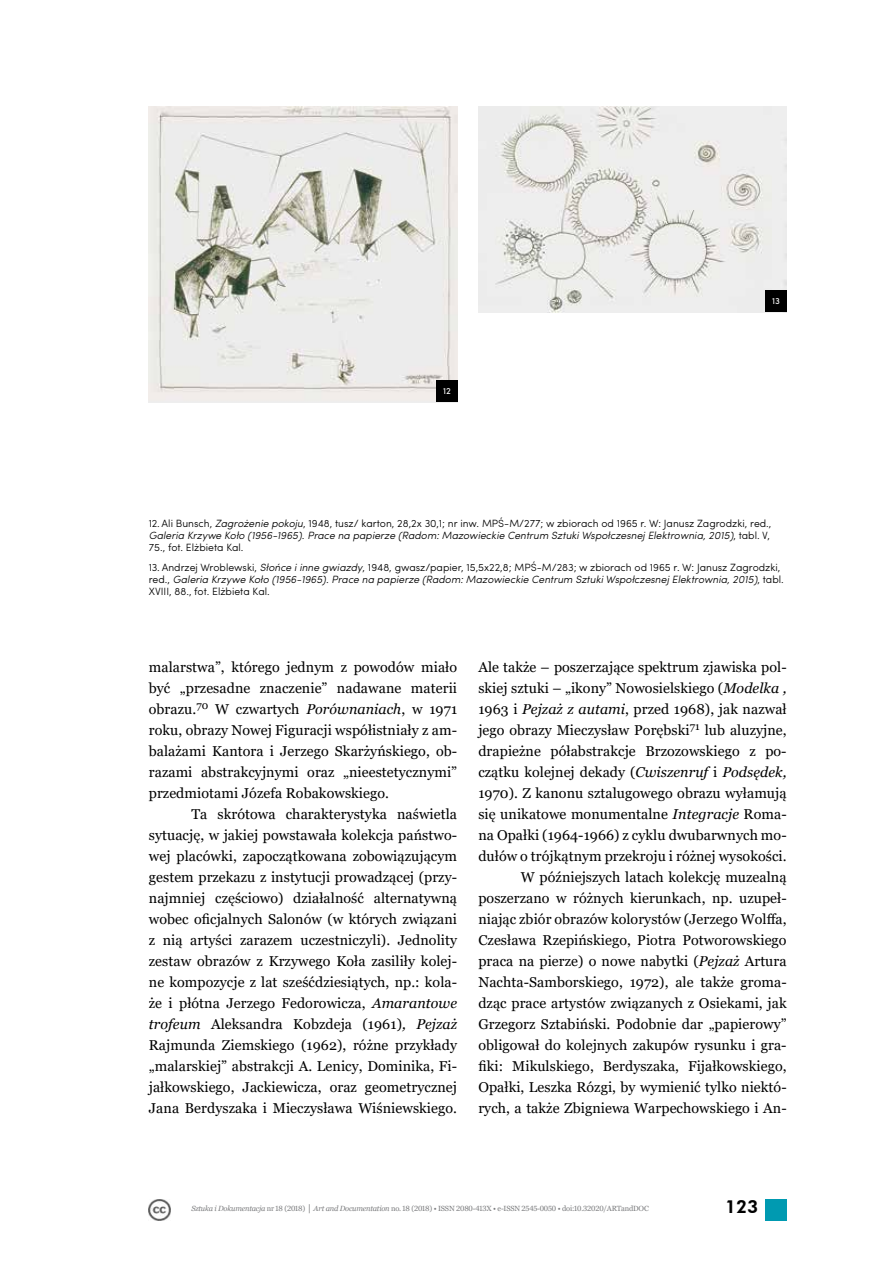
<style>
.page{position:relative;width:893px;height:1263px;background:#fff}
.page>*{position:absolute;margin:0;border:0;box-sizing:border-box;transform-origin:0 0}
.t1{font:800 18px "Futura BT";color:#000}
.t2{font:14.25px/21px "Georgia";letter-spacing:.005em;color:#000;text-align:justify}
.t3{font:300 10.5px/12px "Sofia Pro";color:#000}
.t4{font:9px "Sofia Pro";color:#fff}
.t5{font:7.5px "Georgia";letter-spacing:-.025em;color:#7b7c7e}
.s1{font-style:italic}
</style>
<div class="page">
<img style="left:149px;top:1199px;width:21px;height:21px">
<div style="left:765px;top:1199px;width:22px;height:21px;background:#009ab1"></div>
<img style="left:149px;top:106px;width:309px;height:296px">
<div style="left:436px;top:381px;width:22px;height:21px;background:#000"></div>
<img style="left:478px;top:106px;width:308px;height:206px">
<div style="left:765px;top:291px;width:22px;height:21px;background:#000"></div>
<p class="t4" style="left:443px;top:384px;width:9px">12</p>
<p class="t4" style="left:772px;top:294px;width:9px">13</p>
<p class="t3" style="left:149px;top:516px;width:624px">12. Ali Bunsch, <span class="s1">Zagrożenie pokoju</span>, 1948, tusz/ karton, 28,2x 30,1; nr inw. MPŚ-M/277; w zbiorach od 1965 r. W: Janusz Zagrodzki, red.,<br><span class="s1">Galeria Krzywe Koło (1956-1965). Prace na papierze (Radom: Mazowieckie Centrum Sztuki Wspołczesnej Elektrownia, 2015)</span>, tabl. V,<br>75., fot. Elżbieta Kal.</p>
<p class="t3" style="left:149px;top:561px;width:636px">13. Andrzej Wroblewski, <span class="s1">Słońce i inne gwiazdy</span>, 1948, gwasz/papier, 15,5x22,8; MPŚ-M/283; w zbiorach od 1965 r. W: Janusz Zagrodzki, red., <span class="s1">Galeria Krzywe Koło (1956-1965). Prace na papierze (Radom: Mazowieckie Centrum Sztuki Wspołczesnej Elektrownia, 2015)</span>, tabl.<br>XVIII, 88., fot. Elżbieta Kal.</p>
<p class="t2" style="left:149px;top:657px;width:310px">malarstwa”, którego jednym z powodów miało być „przesadne znaczenie” nadawane materii obrazu.<sup>70</sup> W czwartych <span class="s1">Porównaniach</span>, w 1971 roku, obrazy Nowej Figuracji współistniały z am&shy;balażami Kantora i Jerzego Skarżyńskiego, ob&shy;razami abstrakcyjnymi oraz „nieestetycznymi” przedmiotami Józefa Robakowskiego.</p>
<p class="t2" style="left:149px;top:804px;width:310px;text-indent:43px">Ta skrótowa charakterystyka naświetla sytuację, w jakiej powstawała kolekcja państwo&shy;wej placówki, zapoczątkowana zobowiązującym gestem przekazu z instytucji prowadzącej (przy&shy;najmniej częściowo) działalność alternatywną wobec oficjalnych Salonów (w których związani z nią artyści zarazem uczestniczyli). Jednolity zestaw obrazów z Krzywego Koła zasiliły kolej&shy;ne kompozycje z lat sześćdziesiątych, np.: kola&shy;że i płótna Jerzego Fedorowicza, <span class="s1">Amarantowe trofeum</span> Aleksandra Kobzdeja (1961)<span class="s1">, Pejzaż </span>Rajmunda Ziemskiego (1962), różne przykłady „malarskiej” abstrakcji A. Lenicy, Dominika, Fi&shy;jałkowskiego, Jackiewicza, oraz geometrycznej Jana Berdyszaka i Mieczysława Wiśniewskiego.</p>
<p class="t2" style="left:478px;top:657px;width:310px;text-align:right">Ale także – poszerzające spektrum zjawiska pol&shy;skiej sztuki – „ikony” Nowosielskiego (<span class="s1">Modelka , </span>1963 i <span class="s1">Pejzaż z autami</span>, przed 1968), jak nazwał jego obrazy Mieczysław Porębski<sup>71</sup> lub aluzyjne, drapieżne półabstrakcje Brzozowskiego z po&shy;czątku kolejnej dekady (<span class="s1">Cwiszenruf</span> i <span class="s1">Podsędek, </span>1970). Z kanonu sztalugowego obrazu wyłamują się unikatowe monumentalne <span class="s1">Integracje</span> Roma&shy;na Opałki (1964-1966) z cyklu dwubarwnych mo&shy;dułów o trójkątnym przekroju i różnej wysokości.<br>W późniejszych latach kolekcję muzealną poszerzano w różnych kierunkach, np. uzupeł&shy;niając zbiór obrazów kolorystów (Jerzego Wolffa, Czesława Rzepińskiego, Piotra Potworowskiego praca na pierze) o nowe nabytki (<span class="s1">Pejzaż</span> Artura Nachta-Samborskiego, 1972), ale także groma&shy;dząc prace artystów związanych z Osiekami, jak Grzegorz Sztabiński. Podobnie dar „papierowy” obligował do kolejnych zakupów rysunku i gra&shy;fiki: Mikulskiego, Berdyszaka, Fijałkowskiego, Opałki, Leszka Rózgi, by wymienić tylko niektó&shy;rych, a także Zbigniewa Warpechowskiego i An-</p>
<p class="t5" style="left:191px;top:1204px;width:459px"><span class="s1">Sztuka i Dokumentacja</span> nr 18 (2018) <span class="s1">│ Art and Documentation</span> no. 18 (2018) • ISSN 2080-413X • e-ISSN 2545-0050 • doi:10.32020/ARTandDOC</p>
<p class="t1" style="left:725px;top:1195px;width:35px">123</p>
</div>
